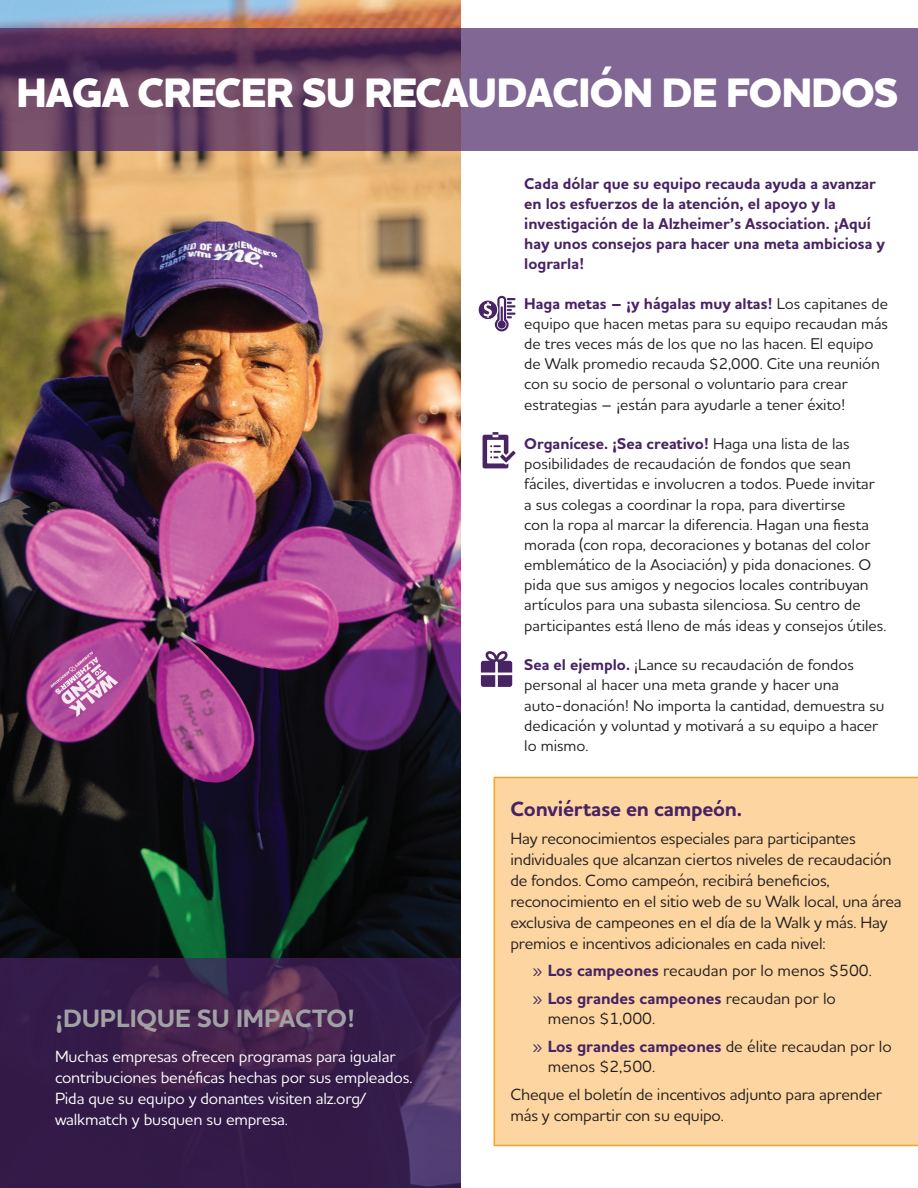
<style>
.page{position:relative;width:918px;height:1188px;background:#fff}
.page>*{position:absolute;margin:0;border:0;box-sizing:border-box;transform-origin:0 0}
.t1{font:800 41.85px "Houschka Alt Pro";letter-spacing:-.03em;color:#fff}
.t2{font:700 25.5px "Houschka Alt Pro";letter-spacing:-.01em;color:#a1a1a5}
.t3{font:700 21px "Houschka Alt Pro";letter-spacing:-.01em;color:#472264}
.t4{font:500 16.5px/21px "Houschka Alt Pro";letter-spacing:-.01em;color:#231f20}
.t5{font:500 16.5px/21px "Houschka Alt Pro";letter-spacing:-.01em;color:#fff}
.t6{font:500 15.9px/20.1px "Houschka Alt Pro";color:#231f20}
.t7{font:700 15.9px/20.1px "Houschka Alt Pro";color:#472264}
.s1{font-weight:700;color:#472264}
.s2{color:#472264}
</style>
<div class="page">
<img style="left:0;top:0;width:460px;height:958px">
<svg style="left:0;top:28px;width:918px;height:123px;background:#725279"></svg>
<svg style="left:0;top:958px;width:460px;height:230px;background:#3a1f4d"></svg>
<div style="left:494px;top:777px;width:424px;height:369px;background:#fdd5a0"></div>
<svg style="left:478px;top:300px;width:20px;height:20px"></svg>
<div style="left:478px;top:299px;width:20px;height:21px;border:1px solid #fff;border-radius:50%"></div>
<svg style="left:484px;top:296px;width:32px;height:35px"></svg>
<svg style="left:483px;top:432px;width:33px;height:36px"></svg>
<svg style="left:481px;top:651px;width:31px;height:36px"></svg>
<p class="t1" style="left:16px;top:65px;width:884px">HAGA CRECER SU RECAUDACIÓN DE FONDOS</p>
<p class="t2" style="left:55px;top:1002px;width:302px">¡DUPLIQUE SU IMPACTO!</p>
<p class="t5" style="left:55px;top:1045px;width:359px">Muchas empresas ofrecen programas para igualar contribuciones benéficas hechas por sus empleados.<br>Pida que su equipo y donantes visiten alz.org/ walkmatch y busquen su empresa.</p>
<p class="t7" style="left:524px;top:173px;width:362px">Cada dólar que su equipo recauda ayuda a avanzar en los esfuerzos de la atención, el apoyo y la investigación de la Alzheimer’s Association. ¡Aquí hay unos consejos para hacer una meta ambiciosa y lograrla!</p>
<p class="t6" style="left:524px;top:293px;width:365px"><span class="s1">Haga metas – ¡y hágalas muy altas!</span> Los capitanes de equipo que hacen metas para su equipo recaudan más de tres veces más de los que no las hacen. El equipo de Walk promedio recauda $2,000. Cite una reunión con su socio de personal o voluntario para crear estrategias – ¡están para ayudarle a tener éxito!</p>
<p class="t6" style="left:524px;top:433px;width:364px"><span class="s1">Organícese. ¡Sea creativo!</span> Haga una lista de las posibilidades de recaudación de fondos que sean fáciles, divertidas e involucren a todos. Puede invitar<br>a sus colegas a coordinar la ropa, para divertirse<br>con la ropa al marcar la diferencia. Hagan una fiesta morada (con ropa, decoraciones y botanas del color emblemático de la Asociación) y pida donaciones. O pida que sus amigos y negocios locales contribuyan artículos para una subasta silenciosa. Su centro de participantes está lleno de más ideas y consejos útiles.</p>
<p class="t6" style="left:524px;top:654px;width:362px"><span class="s1">Sea el ejemplo.</span> ¡Lance su recaudación de fondos personal al hacer una meta grande y hacer una auto-donación! No importa la cantidad, demuestra su dedicación y voluntad y motivará a su equipo a hacer lo mismo.</p>
<p class="t3" style="left:510px;top:795px;width:233px">Conviértase en campeón.</p>
<p class="t4" style="left:510px;top:827px;width:393px">Hay reconocimientos especiales para participantes individuales que alcanzan ciertos niveles de recaudación de fondos. Como campeón, recibirá beneficios, reconocimiento en el sitio web de su Walk local, una área exclusiva de campeones en el día de la Walk y más. Hay premios e incentivos adicionales en cada nivel:</p>
<p class="t4" style="left:533px;top:959px;width:340px"><span class="s2">»</span> <span class="s1">Los campeones</span> recaudan por lo menos $500.</p>
<p class="t4" style="left:548px;top:988px;width:290px;line-height:19.8px;text-indent:-15px"><span class="s2">»</span> <span class="s1">Los grandes campeones</span> recaudan por lo menos $1,000.</p>
<p class="t4" style="left:548px;top:1036px;width:345px;line-height:19.8px;text-indent:-15px"><span class="s2">»</span> <span class="s1">Los grandes campeones</span> de élite recaudan por lo menos $2,500.</p>
<p class="t4" style="left:510px;top:1083px;width:373px">Cheque el boletín de incentivos adjunto para aprender más y compartir con su equipo.</p>
</div>
